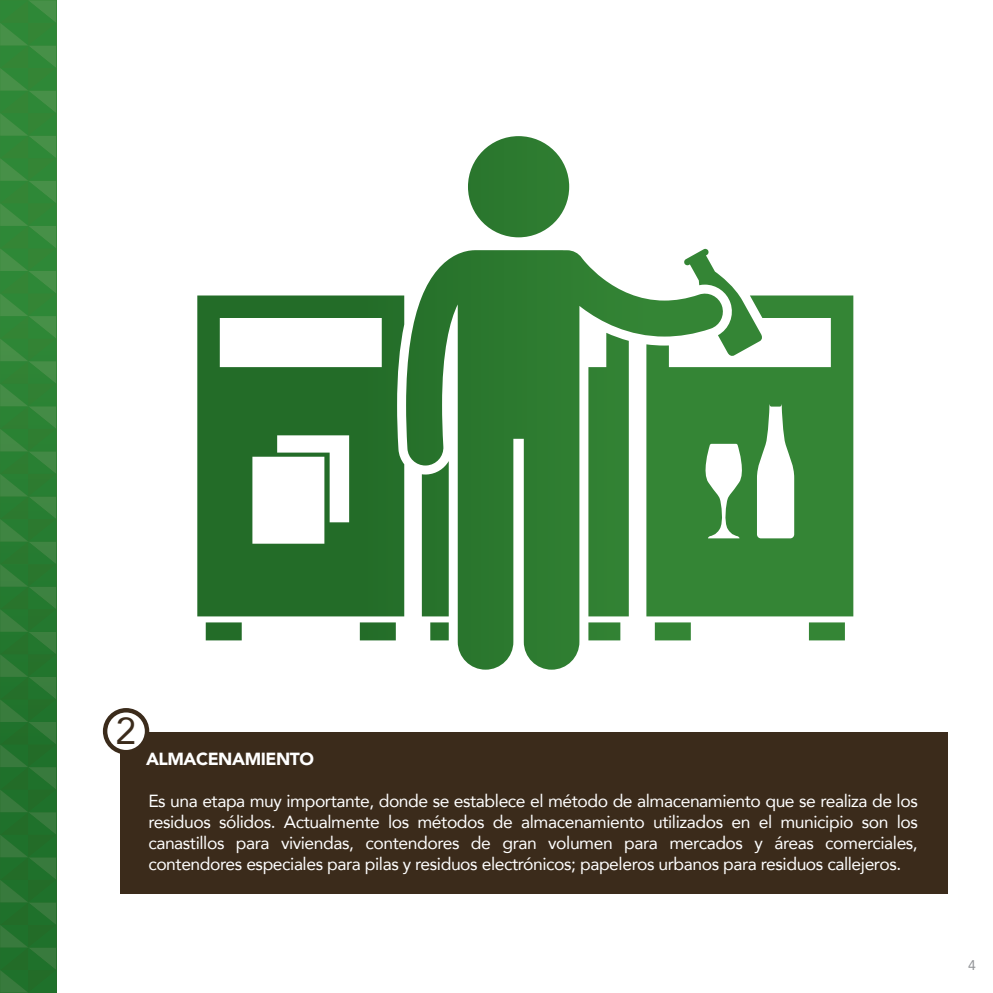
<style>
.page{position:relative;width:993px;height:993px;background:#fff}
.page>*{position:absolute;margin:0;border:0;box-sizing:border-box;transform-origin:0 0}
.t1{font:37.27px "Avenir";color:#3b2b1b}
.t2{font:17.5px/21px "Avenir";letter-spacing:-.025em;color:#fff;text-align:justify}
.t3{font:900 17.5px "Avenir";letter-spacing:-.025em;color:#fff}
.t4{font:14px "Avenir";color:#939598}
</style>
<div class="page">
<svg style="left:197px;top:136px;width:656px;height:533px"></svg>
<div style="left:120px;top:731px;width:827px;height:162px;background:#3b2b1b"></div>
<svg style="left:103px;top:708px;width:46px;height:46px"></svg>
<svg style="left:0;top:0;width:56px;height:992px;background:#2e7e35"></svg>
<h1 class="t1" style="left:115px;top:700px;width:22px">2</h1>
<p class="t3" style="left:146px;top:744px;width:170px">ALMACENAMIENTO</p>
<p class="t2" style="left:148px;top:789px;width:770px">Es una etapa muy importante, donde se establece el método de almacenamiento que se realiza de los residuos sólidos. Actualmente los métodos de almacenamiento utilizados en el municipio son los canastillos para viviendas, contendores de gran volumen para mercados y áreas comerciales, contendores especiales para pilas y residuos electrónicos; papeleros urbanos para residuos callejeros.</p>
<p class="t4" style="left:967px;top:953px;width:9px">4</p>
</div>
